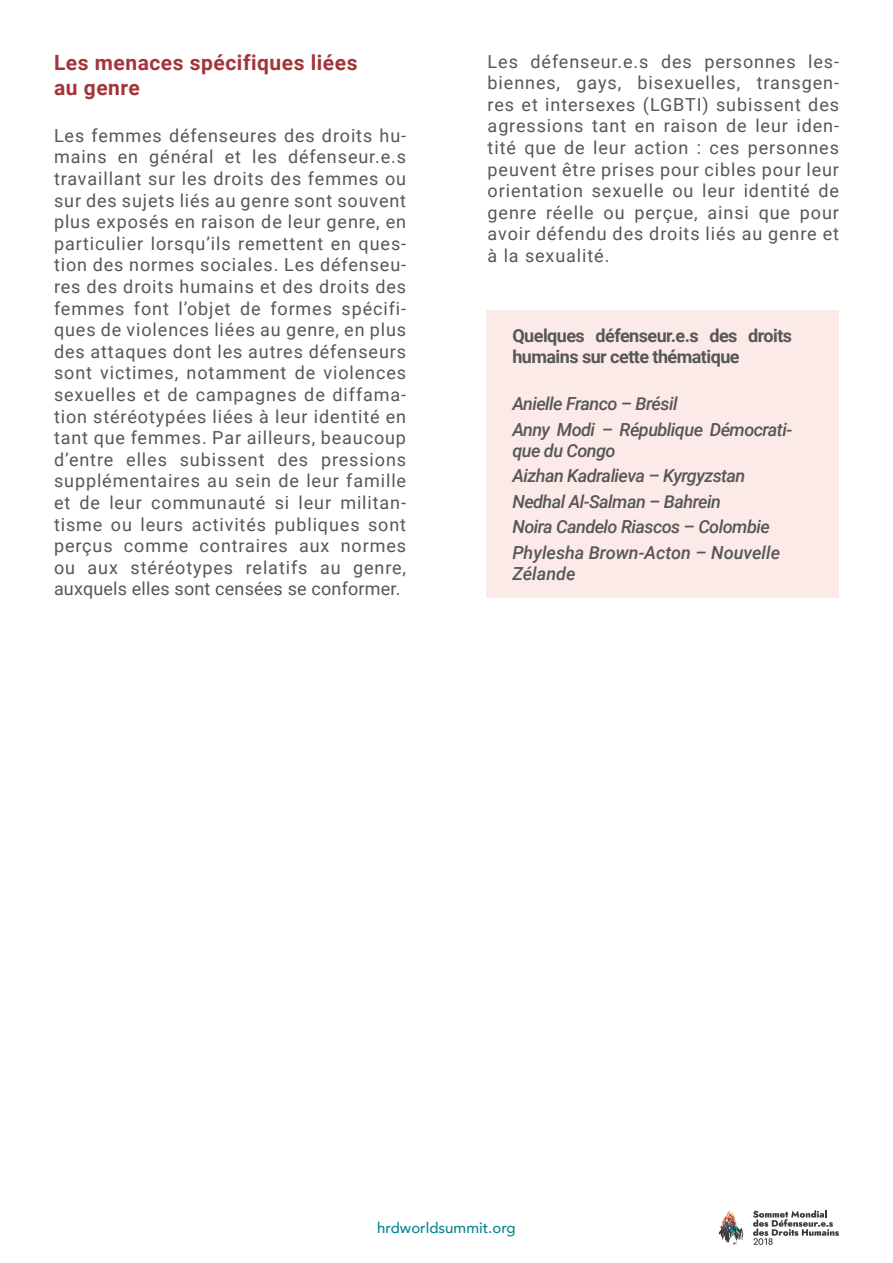
<style>
.page{position:relative;width:893px;height:1263px;background:#fff}
.page>*{position:absolute;margin:0;border:0;box-sizing:border-box;transform-origin:0 0}
.t1{font:700 21px/25.2px "Roboto";letter-spacing:.025em;color:#a4343a}
.t2{font:18px/21.6px "Roboto";letter-spacing:.05em;color:#575756;text-align:justify}
.t3{font:italic 500 18px/25.5px "Roboto";letter-spacing:-.03em;color:#575756}
.t4{font:700 18px/21.6px "Roboto";letter-spacing:-.03em;color:#575756}
.t5{font:italic 500 18px "Roboto";color:#575756}
.t6{font:500 15px "Avenir";color:#05868e}
</style>
<div class="page">
<svg style="left:753px;top:1210px;width:86px;height:35px"></svg>
<svg style="left:718px;top:1210px;width:25px;height:35px"></svg>
<div style="left:487px;top:310px;width:352px;height:288px;background:#fbeae7"></div>
<p class="t1" style="left:54px;top:49px;width:305px">Les menaces spécifiques liées au genre</p>
<p class="t2" style="left:54px;top:124px;width:354px">Les femmes défenseures des droits hu&shy;mains en général et les défenseur.e.s travaillant sur les droits des femmes ou sur des sujets liés au genre sont souvent plus exposés en raison de leur genre, en particulier lorsqu’ils remettent en ques&shy;tion des normes sociales. Les défenseu&shy;res des droits humains et des droits des femmes font l’objet de formes spécifi&shy;ques de violences liées au genre, en plus des attaques dont les autres défenseurs sont victimes, notamment de violences sexuelles et de campagnes de diffama&shy;tion stéréotypées liées à leur identité en tant que femmes. Par ailleurs, beaucoup d’entre elles subissent des pressions supplémentaires au sein de leur famille et de leur communauté si leur militan&shy;tisme ou leurs activités publiques sont perçus comme contraires aux normes ou aux stéréotypes relatifs au genre, auxquels elles sont censées se conformer.</p>
<p class="t2" style="left:488px;top:50px;width:353px">Les défenseur.e.s des personnes les&shy;biennes, gays, bisexuelles, transgen&shy;res et intersexes (LGBTI) subissent des agressions tant en raison de leur iden&shy;tité que de leur action : ces personnes peuvent être prises pour cibles pour leur orientation sexuelle ou leur identité de genre réelle ou perçue, ainsi que pour avoir défendu des droits liés au genre et à la sexualité.</p>
<p class="t4" style="left:512px;top:324px;width:281px">Quelques défenseur.e.s des droits humains sur cette thématique</p>
<p class="t3" style="left:512px;top:390px;width:281px">Anielle Franco – Brésil<br>Anny Modi – République Démocrati-</p>
<p class="t3" style="left:512px;top:437px;width:269px">que du Congo<br>Aizhan Kadralieva – Kyrgyzstan<br>Nedhal Al-Salman – Bahrein<br>Noira Candelo Riascos – Colombie<br>Phylesha Brown-Acton – Nouvelle</p>
<p class="t5" style="left:512px;top:561px;width:65px">Zélande</p>
<p class="t6" style="left:377px;top:1215px;width:140px">hrdworldsummit.org</p>
</div>
